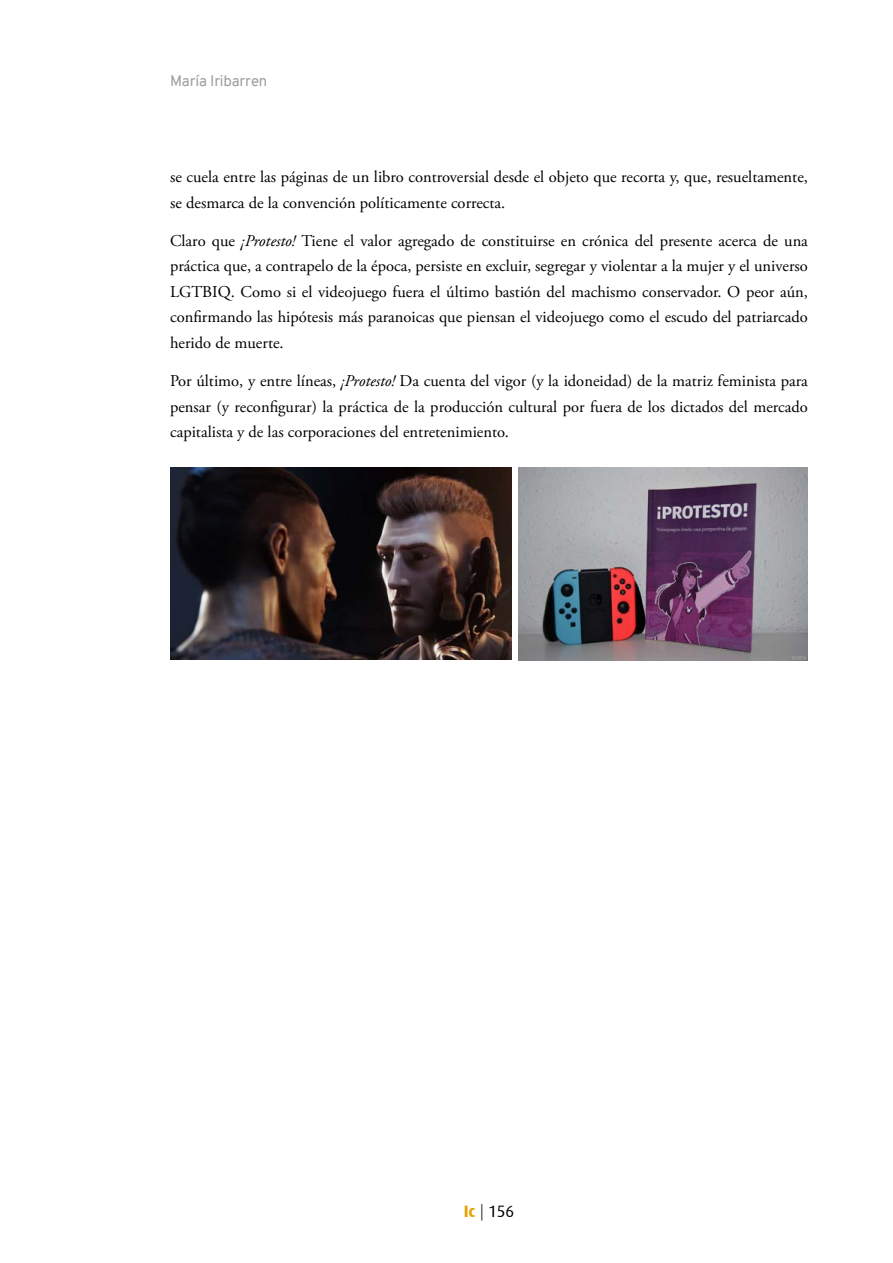
<style>
.page{position:relative;width:893px;height:1263px;background:#fff}
.page>*{position:absolute;margin:0;border:0;box-sizing:border-box;transform-origin:0 0}
.t1{font:16.5px/25.5px "Adobe Garamond Pro";color:#000;text-align:justify}
.t2{font:16.5px "Dax";color:#000}
.t3{font:15px "Overpass";letter-spacing:-.01em;color:#9d9d9c}
.s1{font-style:italic}
.s2{font-weight:700;color:#e3a200}
.s3{font-weight:300}
</style>
<div class="page">
<img style="left:170px;top:468px;width:341px;height:192px">
<img style="left:519px;top:468px;width:289px;height:192px">
<p class="t3" style="left:170px;top:71px;width:99px">María Iribarren</p>
<p class="t1" style="left:170px;top:165px;width:639px">se cuela entre las páginas de un libro controversial desde el objeto que recorta y, que, resueltamente, se desmarca de la convención políticamente correcta.</p>
<p class="t1" style="left:170px;top:228px;width:639px">Claro que <span class="s1">¡Protesto!</span> Tiene el valor agregado de constituirse en crónica del presente acerca de una práctica que, a contrapelo de la época, persiste en excluir, segregar y violentar a la mujer y el universo LGTBIQ. Como si el videojuego fuera el último bastión del machismo conservador. O peor aún, confirmando las hipótesis más paranoicas que piensan el videojuego como el escudo del patriarcado herido de muerte.</p>
<p class="t1" style="left:170px;top:369px;width:639px">Por último, y entre líneas, <span class="s1">¡Protesto!</span> Da cuenta del vigor (y la idoneidad) de la matriz feminista para pensar (y reconfigurar) la práctica de la producción cultural por fuera de los dictados del mercado capitalista y de las corporaciones del entretenimiento.</p>
<p class="t2" style="left:464px;top:1202px;width:52px"><span class="s2">Ic</span> <span class="s3">|</span> 156</p>
</div>
